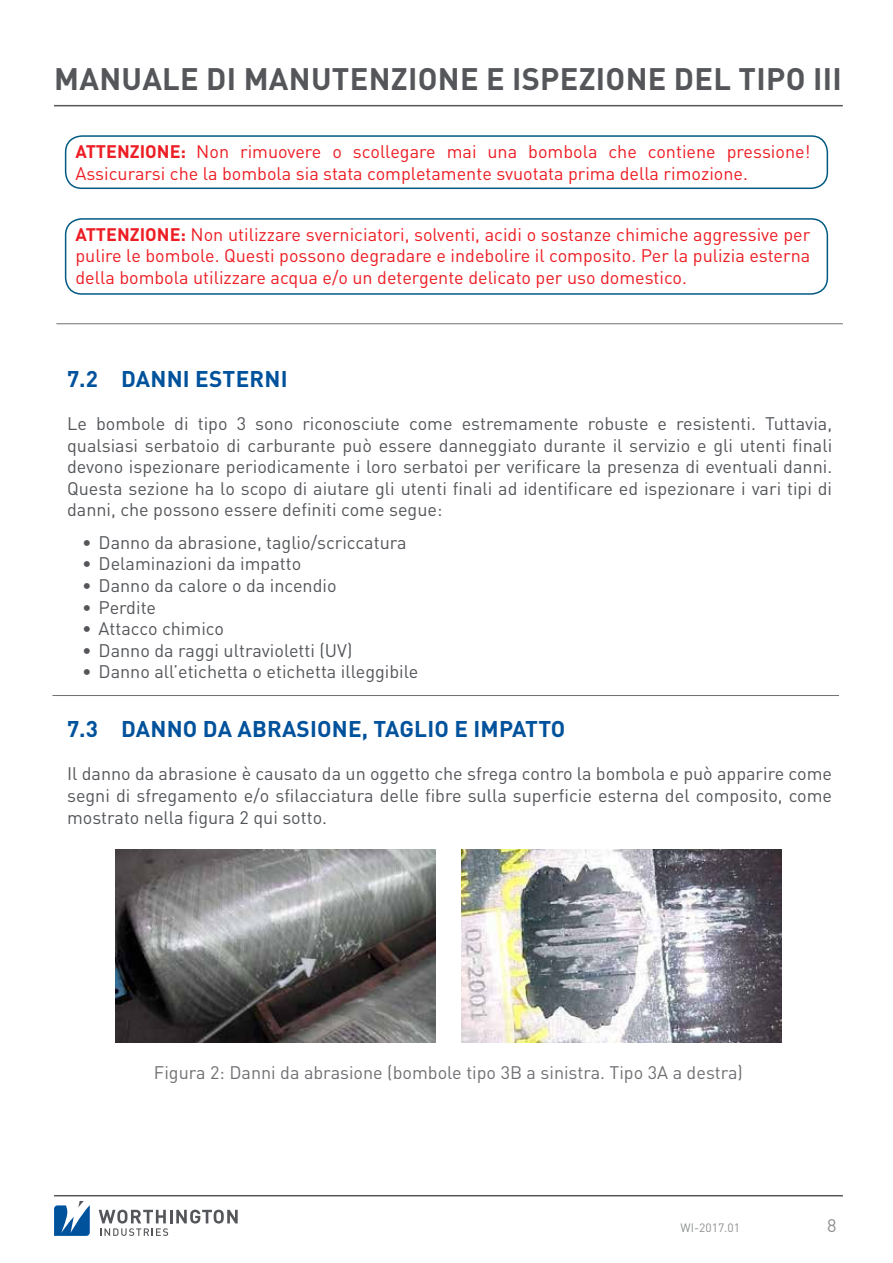
<style>
.page{position:relative;width:893px;height:1263px;background:#fff}
.page>*{position:absolute;margin:0;border:0;box-sizing:border-box;transform-origin:0 0}
.t1{font:700 30.75px "DINOT";letter-spacing:.01em;color:#54565a}
.t2{font:700 22.5px "DINOT";letter-spacing:.01em;color:#00529c}
.t3{font:18px/21.6px "DINOT";color:#54565a;text-align:justify}
.t4{font:18px/21.6px "DINOT";color:#ed1d24}
.t5{font:18px "DINOT";color:#707074}
.t6{font:18px "DINOT";color:#8e9092}
.t7{font:12px "DINOT";color:#8e9092}
.s1{font-weight:700}
</style>
<div class="page">
<hr style="left:54px;top:1195px;width:789px;height:1px;background:#54565a">
<hr style="left:54px;top:105px;width:789px;height:1px;background:#54565a">
<svg style="left:99px;top:1210px;width:139px;height:26px"></svg>
<svg style="left:54px;top:1201px;width:36px;height:35px"></svg>
<hr style="left:56px;top:323px;width:787px;height:1px;background:#707074">
<div style="left:65px;top:135px;width:763px;height:54px;border:2px solid #005982;border-radius:16px"></div>
<div style="left:65px;top:218px;width:763px;height:77px;border:2px solid #005982;border-radius:16px"></div>
<hr style="left:52px;top:695px;width:787px;height:1px;background:#707074">
<img style="left:116px;top:850px;width:319px;height:192px">
<img style="left:461px;top:850px;width:320px;height:192px">
<h1 class="t1" style="left:54px;top:59px;width:789px">MANUALE DI MANUTENZIONE E ISPEZIONE DEL TIPO III</h1>
<p class="t4" style="left:75px;top:140px;width:736px"><span class="s1">ATTENZIONE:</span> Non rimuovere o scollegare mai una bombola che contiene pressione!<br>Assicurarsi che la bombola sia stata completamente svuotata prima della rimozione.</p>
<p class="t4" style="left:75px;top:223px;width:736px;text-align:justify"><span class="s1">ATTENZIONE:</span> Non utilizzare sverniciatori, solventi, acidi o sostanze chimiche aggressive per pulire le bombole. Questi possono degradare e indebolire il composito. Per la pulizia esterna della bombola utilizzare acqua e/o un detergente delicato per uso domestico.</p>
<p class="t2" style="left:67px;top:364px;width:222px">7.2 DANNI ESTERNI</p>
<p class="t3" style="left:67px;top:412px;width:767px">Le bombole di tipo 3 sono riconosciute come estremamente robuste e resistenti. Tuttavia, qualsiasi serbatoio di carburante può essere danneggiato durante il servizio e gli utenti finali devono ispezionare periodicamente i loro serbatoi per verificare la presenza di eventuali danni.<br>Questa sezione ha lo scopo di aiutare gli utenti finali ad identificare ed ispezionare i vari tipi di danni, che possono essere definiti come segue:</p>
<p class="t3" style="left:82px;top:531px;width:326px">• Danno da abrasione, taglio/scriccatura</p>
<p class="t3" style="left:82px;top:553px;width:221px">• Delaminazioni da impatto</p>
<p class="t3" style="left:82px;top:574px;width:256px">• Danno da calore o da incendio</p>
<p class="t3" style="left:82px;top:596px;width:76px">• Perdite</p>
<p class="t3" style="left:82px;top:617px;width:143px">• Attacco chimico</p>
<p class="t3" style="left:82px;top:639px;width:272px">• Danno da raggi ultravioletti (UV)</p>
<p class="t3" style="left:82px;top:661px;width:338px">• Danno all’etichetta o etichetta illeggibile</p>
<p class="t2" style="left:67px;top:714px;width:500px">7.3 DANNO DA ABRASIONE, TAGLIO E IMPATTO</p>
<p class="t3" style="left:67px;top:763px;width:766px">Il danno da abrasione è causato da un oggetto che sfrega contro la bombola e può apparire come segni di sfregamento e/o sfilacciatura delle fibre sulla superficie esterna del composito, come mostrato nella figura 2 qui sotto.</p>
<p class="t5" style="left:154px;top:1061px;width:590px">Figura 2: Danni da abrasione (bombole tipo 3B a sinistra. Tipo 3A a destra)</p>
<p class="t7" style="left:680px;top:1220px;width:61px">WI-2017.01</p>
<p class="t6" style="left:827px;top:1214px;width:11px">8</p>
</div>
